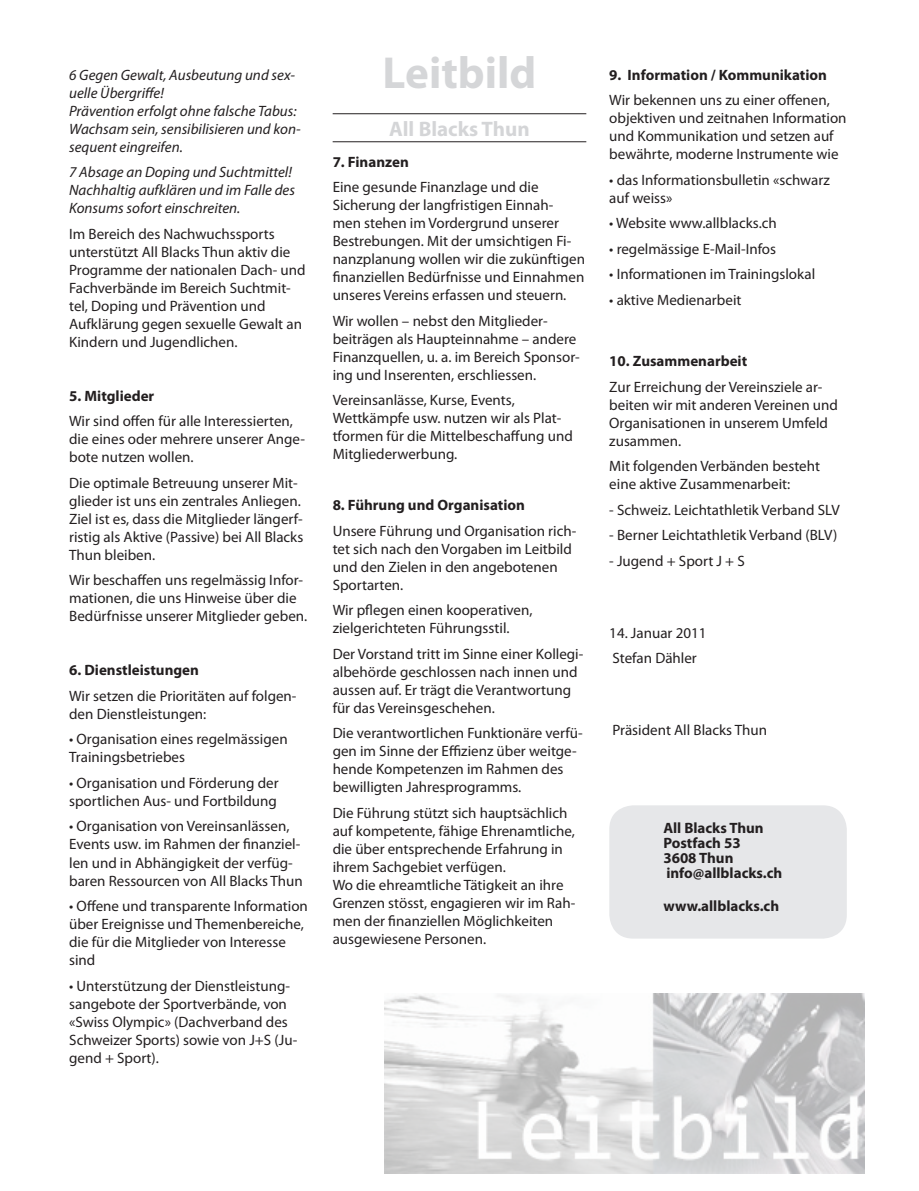
<style>
.page{position:relative;width:919px;height:1191px;background:#fff}
.page>*{position:absolute;margin:0;border:0;box-sizing:border-box;transform-origin:0 0}
.t1{font:700 45px "Myriad Pro";color:#d5d6d8}
.t2{font:700 21px "Myriad Pro";color:#d4d5d7}
.t3{font:15px/18px "Myriad Pro";color:#231f20}
.t4{font:italic 15px/18px "Myriad Pro";color:#231f20}
.t5{font:700 15px/15px "Myriad Pro";color:#231f20}
</style>
<div class="page">
<div style="left:609px;top:805px;width:237px;height:133px;background:#e6e7e9;border-radius:24px"></div>
<img style="left:384px;top:993px;width:480px;height:180px">
<hr style="left:332px;top:113px;width:254px;height:1px;background:#231f20">
<hr style="left:332px;top:141px;width:254px;height:1px;background:#231f20">
<p class="t4" style="left:69px;top:65px;width:227px">6 Gegen Gewalt, Ausbeutung und sex&shy;uelle Übergriffe!</p>
<p class="t4" style="left:69px;top:101px;width:233px">Prävention erfolgt ohne falsche Tabus:<br>Wachsam sein, sensibilisieren und kon&shy;sequent eingreifen.</p>
<p class="t4" style="left:69px;top:163px;width:227px">7 Absage an Doping und Suchtmittel!<br>Nachhaltig aufklären und im Falle des<br>Konsums sofort einschreiten.</p>
<p class="t3" style="left:69px;top:224px;width:238px">Im Bereich des Nachwuchssports unterstützt All Blacks Thun aktiv die Programme der nationalen Dach- und Fachverbände im Bereich Suchtmit&shy;tel, Doping und Prävention und Aufklärung gegen sexuelle Gewalt an Kindern und Jugendlichen.</p>
<p class="t5" style="left:69px;top:388px;width:87px">5. Mitglieder</p>
<p class="t3" style="left:69px;top:412px;width:237px">Wir sind offen für alle Interessierten, die eines oder mehrere unserer Ange&shy;bote nutzen wollen.</p>
<p class="t3" style="left:69px;top:473px;width:235px">Die optimale Betreuung unserer Mit&shy;glieder ist uns ein zentrales Anliegen.<br>Ziel ist es, dass die Mitglieder längerf&shy;ristig als Aktive (Passive) bei All Blacks Thun bleiben.</p>
<p class="t3" style="left:69px;top:571px;width:239px">Wir beschaffen uns regelmässig Infor&shy;mationen, die uns Hinweise über die<br>Bedürfnisse unserer Mitglieder geben.</p>
<p class="t5" style="left:69px;top:662px;width:131px">6. Dienstleistungen</p>
<p class="t3" style="left:69px;top:686px;width:229px">Wir setzen die Prioritäten auf folgen&shy;den Dienstleistungen:</p>
<p class="t3" style="left:69px;top:730px;width:220px">• Organisation eines regelmässigen<br>Trainingsbetriebes</p>
<p class="t3" style="left:69px;top:773px;width:211px">• Organisation und Förderung der sportlichen Aus- und Fortbildung</p>
<p class="t3" style="left:69px;top:817px;width:235px">• Organisation von Vereinsanlässen, Events usw. im Rahmen der finanziel&shy;len und in Abhängigkeit der verfüg&shy;baren Ressourcen von All Blacks Thun</p>
<p class="t3" style="left:69px;top:896px;width:240px">• Offene und transparente Information über Ereignisse und Themenbereiche, die für die Mitglieder von Interesse sind</p>
<p class="t3" style="left:69px;top:976px;width:230px">• Unterstützung der Dienstleistung&shy;sangebote der Sportverbände, von «Swiss Olympic» (Dachverband des<br>Schweizer Sports) sowie von J+S (Ju&shy;gend + Sport).</p>
<h1 class="t1" style="left:382px;top:43px;width:155px">Leitbild</h1>
<h2 class="t2" style="left:389px;top:115px;width:142px">All Blacks Thun</h2>
<p class="t5" style="left:332px;top:153px;width:78px">7. Finanzen</p>
<p class="t3" style="left:332px;top:178px;width:254px">Eine gesunde Finanzlage und die Sicherung der langfristigen Einnah&shy;men stehen im Vordergrund unserer Bestrebungen. Mit der umsichtigen Fi&shy;nanzplanung wollen wir die zukünftigen finanziellen Bedürfnisse und Einnahmen unseres Vereins erfassen und steuern.</p>
<p class="t3" style="left:332px;top:311px;width:249px">Wir wollen – nebst den Mitglieder&shy;beiträgen als Haupteinnahme – andere Finanzquellen, u. a. im Bereich Sponsor&shy;ing und Inserenten, erschliessen.</p>
<p class="t3" style="left:332px;top:391px;width:242px">Vereinsanlässe, Kurse, Events,<br>Wettkämpfe usw. nutzen wir als Plat&shy;tformen für die Mittelbeschaffung und<br>Mitgliederwerbung.</p>
<p class="t5" style="left:332px;top:497px;width:194px">8. Führung und Organisation</p>
<p class="t3" style="left:332px;top:521px;width:245px">Unsere Führung und Organisation rich&shy;tet sich nach den Vorgaben im Leitbild und den Zielen in den angebotenen<br>Sportarten.</p>
<p class="t3" style="left:332px;top:601px;width:201px">Wir pflegen einen kooperativen, zielgerichteten Führungsstil.</p>
<p class="t3" style="left:332px;top:644px;width:252px">Der Vorstand tritt im Sinne einer Kollegi&shy;albehörde geschlossen nach innen und aussen auf. Er trägt die Verantwortung für das Vereinsgeschehen.</p>
<p class="t3" style="left:332px;top:724px;width:251px">Die verantwortlichen Funktionäre verfü&shy;gen im Sinne der Effizienz über weitge&shy;hende Kompetenzen im Rahmen des bewilligten Jahresprogramms.</p>
<p class="t3" style="left:332px;top:803px;width:244px">Die Führung stützt sich hauptsächlich auf kompetente, fähige Ehrenamtliche, die über entsprechende Erfahrung in ihrem Sachgebiet verfügen.<br>Wo die ehreamtliche Tätigkeit an ihre Grenzen stösst, engagieren wir im Rah&shy;men der finanziellen Möglichkeiten ausgewiesene Personen.</p>
<p class="t5" style="left:609px;top:67px;width:219px">9. Information / Kommunikation</p>
<p class="t3" style="left:609px;top:91px;width:239px">Wir bekennen uns zu einer offenen, objektiven und zeitnahen Information und Kommunikation und setzen auf bewährte, moderne Instrumente wie</p>
<p class="t3" style="left:609px;top:170px;width:222px">• das Informationsbulletin «schwarz auf weiss»</p>
<p class="t3" style="left:609px;top:214px;width:169px">• Website www.allblacks.ch</p>
<p class="t3" style="left:609px;top:239px;width:168px">• regelmässige E-Mail-Infos</p>
<p class="t3" style="left:609px;top:265px;width:207px">• Informationen im Trainingslokal</p>
<p class="t3" style="left:609px;top:290px;width:134px">• aktive Medienarbeit</p>
<p class="t5" style="left:609px;top:353px;width:139px">10. Zusammenarbeit</p>
<p class="t3" style="left:609px;top:377px;width:230px">Zur Erreichung der Vereinsziele ar&shy;beiten wir mit anderen Vereinen und<br>Organisationen in unserem Umfeld zusammen.</p>
<p class="t3" style="left:609px;top:457px;width:212px">Mit folgenden Verbänden besteht eine aktive Zusammenarbeit:</p>
<p class="t3" style="left:609px;top:500px;width:232px">- Schweiz. Leichtathletik Verband SLV</p>
<p class="t3" style="left:609px;top:526px;width:230px">- Berner Leichtathletik Verband (BLV)</p>
<p class="t3" style="left:609px;top:551px;width:137px">- Jugend + Sport J + S</p>
<p class="t3" style="left:609px;top:620px;width:99px;line-height:25.5px">14. Januar 2011<br>Stefan Dähler</p>
<p class="t3" style="left:612px;top:721px;width:156px">Präsident All Blacks Thun</p>
<p class="t5" style="left:663px;top:820px;width:120px">All Blacks Thun<br>Postfach 53<br>3608 Thun info@allblacks.ch</p>
<p class="t5" style="left:663px;top:898px;width:117px">www.allblacks.ch</p>
</div>
